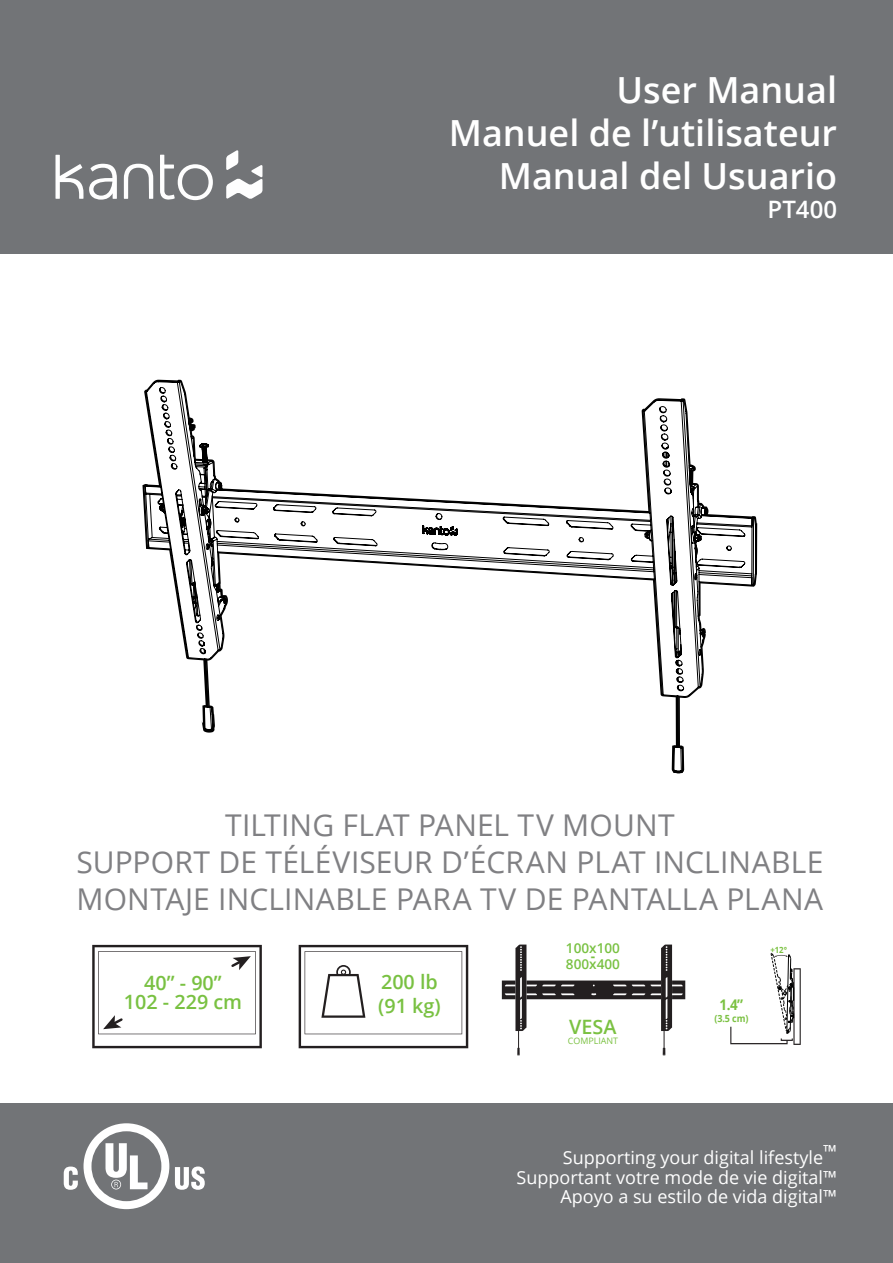
<style>
.page{position:relative;width:893px;height:1263px;background:#fff}
.page>*{position:absolute;margin:0;border:0;box-sizing:border-box;transform-origin:0 0}
.t1{font:600 36px/43.2px "Open Sans";color:#fff;text-align:right}
.t2{font:30px/36.6px "Open Sans";letter-spacing:.005em;color:#808083;text-align:center}
.t3{font:600 24px "Open Sans";color:#fff}
.t4{font:600 19.8px/23.7px "Open Sans";color:#79c142}
.t5{font:600 19.8px "Open Sans";color:#7bc142}
.t6{font:18px/19.5px "Open Sans";color:#fff;text-align:right}
.t7{font:700 14.7px "Open Sans";color:#7bc142;scale:.91 1}
.t8{font:600 13.65px "Open Sans";color:#79c142}
.t9{font:700 13.65px "Open Sans";color:#79c142}
.t10{font:700 9.75px "Open Sans";color:#7bc142;scale:.91 1}
.t11{font:8.85px "Open Sans";color:#7bc142}
.t12{font:700 8.55px "Open Sans";color:#7bc142;scale:.91 1}
</style>
<div class="page">
<div style="left:0;top:0;width:893px;height:253px;background:#727477"></div>
<div style="left:0;top:1104px;width:893px;height:159px;background:#727477"></div>
<svg style="left:226px;top:150px;width:36px;height:49px"></svg>
<svg style="left:89px;top:164px;width:28px;height:36px"></svg>
<svg style="left:124px;top:164px;width:29px;height:35px"></svg>
<svg style="left:160px;top:155px;width:53px;height:45px"></svg>
<svg style="left:56px;top:155px;width:27px;height:44px"></svg>
<svg style="left:730px;top:953px;width:71px;height:92px"></svg>
<svg style="left:299px;top:945px;width:169px;height:103px"></svg>
<svg style="left:92px;top:945px;width:170px;height:103px"></svg>
<svg style="left:502px;top:944px;width:183px;height:112px"></svg>
<svg style="left:175px;top:1166px;width:30px;height:24px"></svg>
<svg style="left:84px;top:1123px;width:85px;height:86px"></svg>
<svg style="left:64px;top:1166px;width:14px;height:24px"></svg>
<svg style="left:142px;top:380px;width:615px;height:393px"></svg>
<p class="t1" style="left:449px;top:68px;width:390px">User Manual<br>Manuel de l’utilisateur<br>Manual del Usuario</p>
<p class="t3" style="left:768px;top:193px;width:71px">PT400</p>
<p class="t2" style="left:76px;top:806px;width:749px">TILTING FLAT PANEL TV MOUNT<br>SUPPORT DE TÉLÉVISEUR D’ÉCRAN PLAT INCLINABLE<br>MONTAJE INCLINABLE PARA TV DE PANTALLA PLANA</p>
<p class="t4" style="left:124px;top:973px;width:120px;line-height:18.6px;text-align:center">40” - 90”<br>102 - 229 cm</p>
<p class="t4" style="left:378px;top:970px;width:64px">200 lb (91 kg)</p>
<p class="t8" style="left:566px;top:939px;width:56px">100x100</p>
<p class="t9" style="left:591px;top:946px;width:6px">-</p>
<p class="t8" style="left:566px;top:954px;width:56px">800x400</p>
<p class="t5" style="left:569px;top:1013px;width:49px">VESA</p>
<p class="t11" style="left:568px;top:1035px;width:52px">COMPLIANT</p>
<p class="t7" style="left:720px;top:994px;width:27px">1.4”</p>
<p class="t10" style="left:714px;top:1012px;width:39px">(3.5 cm)</p>
<p class="t12" style="left:770px;top:944px;width:20px">+12°</p>
<p class="t6" style="left:517px;top:1147px;width:322px">Supporting your digital lifestyle™<br>Supportant votre mode de vie digital™<br>Apoyo a su estilo de vida digital™</p>
</div>
